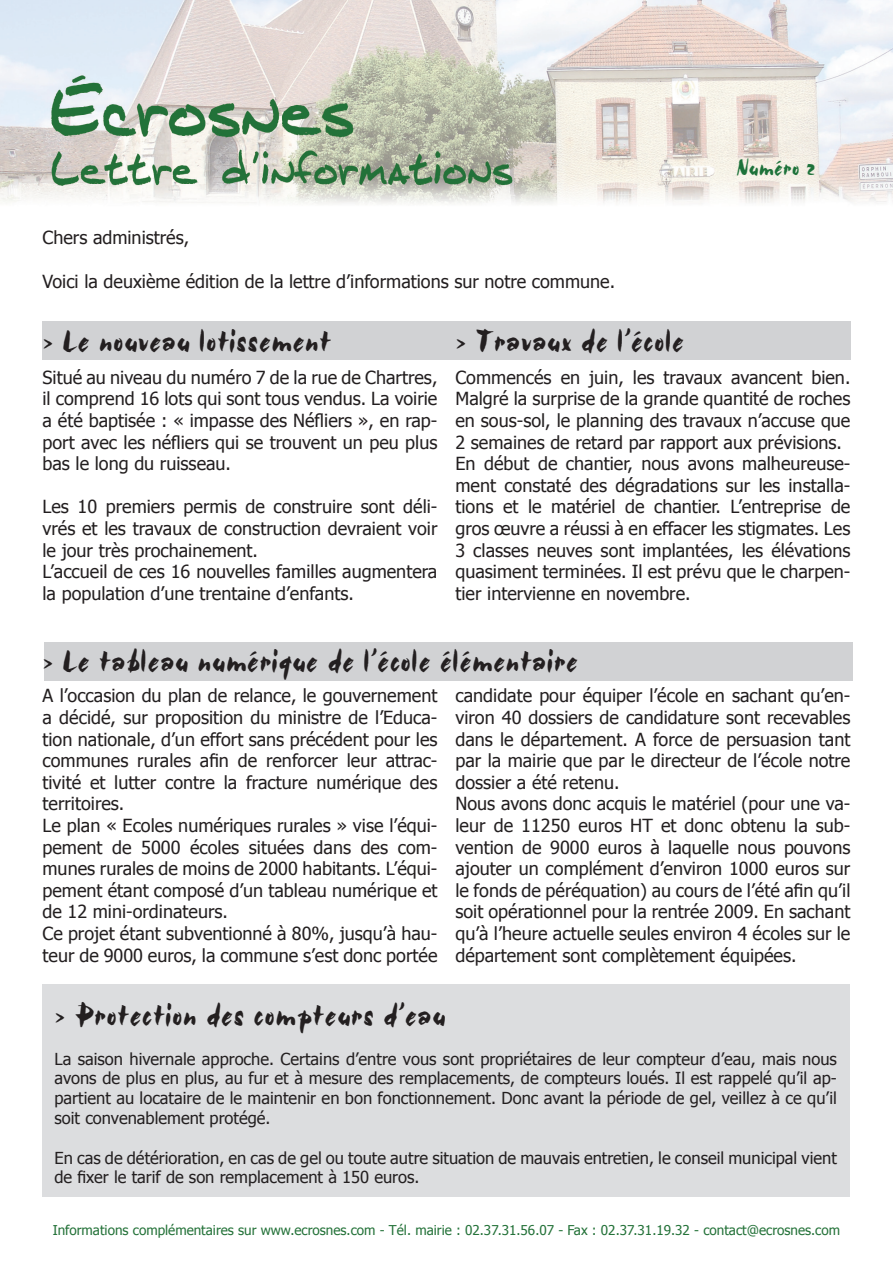
<style>
.page{position:relative;width:893px;height:1263px;background:#fff}
.page>*{position:absolute;margin:0;border:0;box-sizing:border-box;transform-origin:0 0}
.t1{font:33px "Bolide";color:#231f20}
.t2{font:24px "Bolide";color:#1d723a}
.t3{font:18px/21.6px "Tahoma";color:#231f20;text-align:justify}
.t4{font:16.5px/19.8px "Tahoma";color:#231f20;text-align:justify}
.t5{font:13.5px "Tahoma";color:#247239}
</style>
<div class="page">
<div style="left:44px;top:643px;width:809px;height:38px;background:#d1d2d4"></div>
<div style="left:42px;top:321px;width:808px;height:39px;background:#d1d2d4"></div>
<img style="left:0;top:0;width:893px;height:204px">
<div style="left:42px;top:984px;width:808px;height:213px;background:#dcdddf"></div>
<p class="t3" style="left:43px;top:226px;width:148px">Chers administrés,</p>
<p class="t3" style="left:43px;top:270px;width:574px">Voici la deuxième édition de la lettre d’informations sur notre commune.</p>
<p class="t1" style="left:43px;top:323px;width:291px">&gt; Le nouveau lotissement</p>
<p class="t1" style="left:455px;top:323px;width:231px">&gt; Travaux de l’école</p>
<p class="t2" style="left:736px;top:154px;width:81px">Numéro 2</p>
<p class="t3" style="left:43px;top:366px;width:396px">Situé au niveau du numéro 7 de la rue de Chartres, il comprend 16 lots qui sont tous vendus. La voirie a été baptisée : « impasse des Néfliers », en rap&shy;port avec les néfliers qui se trouvent un peu plus bas le long du ruisseau.</p>
<p class="t3" style="left:43px;top:495px;width:396px">Les 10 premiers permis de construire sont déli&shy;vrés et les travaux de construction devraient voir le jour très prochainement.</p>
<p class="t3" style="left:43px;top:560px;width:396px">L’accueil de ces 16 nouvelles familles augmentera la population d’une trentaine d’enfants.</p>
<p class="t3" style="left:455px;top:366px;width:396px">Commencés en juin, les travaux avancent bien.<br>Malgré la surprise de la grande quantité de roches en sous-sol, le planning des travaux n’accuse que 2 semaines de retard par rapport aux prévisions.</p>
<p class="t3" style="left:455px;top:452px;width:396px">En début de chantier, nous avons malheureuse&shy;ment constaté des dégradations sur les installa&shy;tions et le matériel de chantier. L’entreprise de gros œuvre a réussi à en effacer les stigmates. Les 3 classes neuves sont implantées, les élévations quasiment terminées. Il est prévu que le charpen&shy;tier intervienne en novembre.</p>
<p class="t1" style="left:43px;top:643px;width:538px">&gt; Le tableau numérique de l’école élémentaire</p>
<p class="t3" style="left:43px;top:684px;width:396px">A l’occasion du plan de relance, le gouvernement a décidé, sur proposition du ministre de l’Educa&shy;tion nationale, d’un effort sans précédent pour les communes rurales afin de renforcer leur attrac&shy;tivité et lutter contre la fracture numérique des territoires.</p>
<p class="t3" style="left:43px;top:814px;width:396px">Le plan « Ecoles numériques rurales » vise l’équi&shy;pement de 5000 écoles situées dans des com&shy;munes rurales de moins de 2000 habitants. L’équi&shy;pement étant composé d’un tableau numérique et de 12 mini-ordinateurs.</p>
<p class="t3" style="left:43px;top:922px;width:396px">Ce projet étant subventionné à 80%, jusqu’à hau&shy;teur de 9000 euros, la commune s’est donc portée</p>
<p class="t3" style="left:455px;top:684px;width:396px">candidate pour équiper l’école en sachant qu’en&shy;viron 40 dossiers de candidature sont recevables dans le département. A force de persuasion tant par la mairie que par le directeur de l’école notre dossier a été retenu.</p>
<p class="t3" style="left:455px;top:792px;width:396px">Nous avons donc acquis le matériel (pour une va&shy;leur de 11250 euros HT et donc obtenu la sub&shy;vention de 9000 euros à laquelle nous pouvons ajouter un complément d’environ 1000 euros sur le fonds de péréquation) au cours de l’été afin qu’il soit opérationnel pour la rentrée 2009. En sachant qu’à l’heure actuelle seules environ 4 écoles sur le département sont complètement équipées.</p>
<p class="t1" style="left:55px;top:997px;width:394px">&gt; Protection des compteurs d’eau</p>
<p class="t4" style="left:55px;top:1048px;width:784px">La saison hivernale approche. Certains d’entre vous sont propriétaires de leur compteur d’eau, mais nous avons de plus en plus, au fur et à mesure des remplacements, de compteurs loués. Il est rappelé qu’il ap&shy;partient au locataire de le maintenir en bon fonctionnement. Donc avant la période de gel, veillez à ce qu’il soit convenablement protégé.</p>
<p class="t4" style="left:55px;top:1147px;width:784px">En cas de détérioration, en cas de gel ou toute autre situation de mauvais entretien, le conseil municipal vient de fixer le tarif de son remplacement à 150 euros.</p>
<p class="t5" style="left:53px;top:1221px;width:789px">Informations complémentaires sur www.ecrosnes.com - Tél. mairie : 02.37.31.56.07 - Fax : 02.37.31.19.32 - contact@ecrosnes.com</p>
</div>
